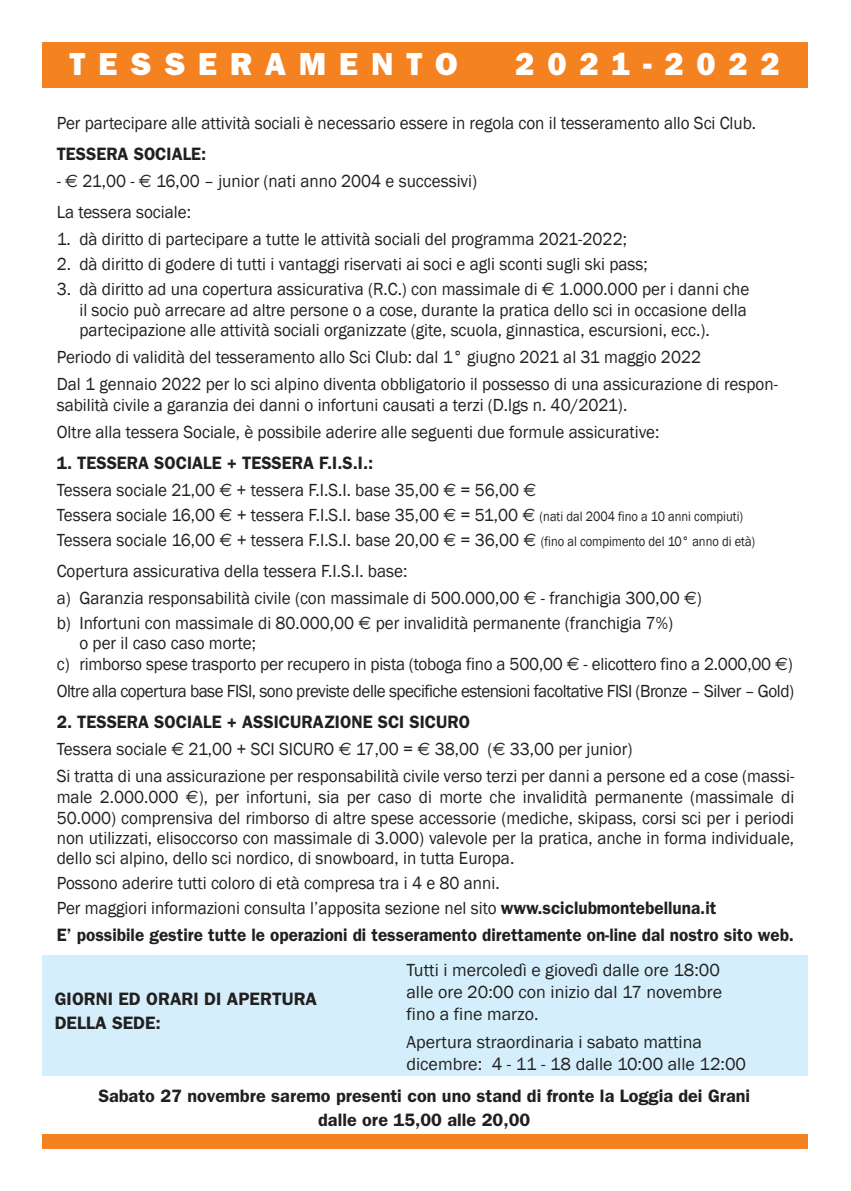
<style>
.page{position:relative;width:851px;height:1191px;background:#fff}
.page>*{position:absolute;margin:0;border:0;box-sizing:border-box;transform-origin:0 0}
.t1{font:800 32px "Franklin Gothic";letter-spacing:.4em;color:#fff}
.t2{font:18px/27px "Franklin Gothic";color:#231f20;scale:.95 1}
.t3{font:18px/22px "Franklin Gothic";color:#231f20}
.t4{font:600 18px/24px "Franklin Gothic";color:#231f20}
.t5{font:600 18px "Franklin Gothic";color:#231f20;scale:.95 1}
.t6{font:18px "Franklin Gothic";letter-spacing:-.03em;color:#231f20;scale:.95 1}
.s1{font-family:"Euro Sans"}
.s2{font-weight:600}
.s3{font-size:14px}
</style>
<div class="page">
<div style="left:43px;top:43px;width:765px;height:45px;background:#f58220"></div>
<div style="left:43px;top:1134px;width:765px;height:14px;background:#f58220"></div>
<div style="left:43px;top:955px;width:765px;height:120px;background:#d4effb"></div>
<h1 class="t1" style="left:70px;top:46px;width:389px">TESSERAMENTO</h1>
<h1 class="t1" style="left:515px;top:46px;width:266px">2021-2022</h1>
<p class="t2" style="left:57px;top:110px;width:737px">Per partecipare alle attività sociali è necessario essere in regola con il tesseramento allo Sci Club.</p>
<p class="t5" style="left:57px;top:143px;width:159px">TESSERA SOCIALE:</p>
<p class="t2" style="left:57px;top:166px;width:444px;line-height:31px">- <span class="s1">€</span> 21,00 - <span class="s1">€</span> 16,00 – junior (nati anno 2004 e successivi)<br>La tessera sociale:</p>
<p class="t2" style="left:57px;top:226px;width:601px">1. dà diritto di partecipare a tutte le attività sociali del programma 2021-2022;</p>
<p class="t2" style="left:57px;top:251px;width:623px">2. dà diritto di godere di tutti i vantaggi riservati ai soci e agli sconti sugli ski pass;</p>
<p class="t2" style="left:79px;top:279px;width:706px;line-height:20.6px;text-indent:-23px">3. dà diritto ad una copertura assicurativa (R.C.) con massimale di <span class="s1">€</span> 1.000.000 per i danni che il socio può arrecare ad altre persone o a cose, durante la pratica dello sci in occasione della partecipazione alle attività sociali organizzate (gite, scuola, ginnastica, escursioni, ecc.).</p>
<p class="t2" style="left:57px;top:344px;width:760px">Periodo di validità del tesseramento allo Sci Club: dal 1° giugno 2021 al 31 maggio 2022<br>Dal 1 gennaio 2022 per lo sci alpino diventa obbligatorio il possesso di una assicurazione di respon-</p>
<p class="t2" style="left:57px;top:392px;width:635px">sabilità civile a garanzia dei danni o infortuni causati a terzi (D.lgs n. 40/2021).<br>Oltre alla tessera Sociale, è possibile aderire alle seguenti due formule assicurative:</p>
<p class="t2" style="left:57px;top:450px;width:506px"><span class="s2">1. TESSERA SOCIALE + TESSERA F.I.S.I.:<br></span>Tessera sociale 21,00 <span class="s1">€</span> + tessera F.I.S.I. base 35,00 <span class="s1">€</span> = 56,00 <span class="s1">€</span></p>
<p class="t2" style="left:57px;top:503px;width:736px;line-height:25px">Tessera sociale 16,00 <span class="s1">€</span> + tessera F.I.S.I. base 35,00 <span class="s1">€</span> = 51,00 <span class="s1">€</span> <span class="s3">(nati dal 2004 fino a 10 anni compiuti)<br></span>Tessera sociale 16,00 <span class="s1">€</span> + tessera F.I.S.I. base 20,00 <span class="s1">€</span> = 36,00 <span class="s1">€</span> <span class="s3">(fino al compimento del 10° anno di età)</span></p>
<p class="t2" style="left:57px;top:558px;width:680px">Copertura assicurativa della tessera F.I.S.I. base:<br>a) Garanzia responsabilità civile (con massimale di 500.000,00 <span class="s1">€</span> - franchigia 300,00 <span class="s1">€</span>)</p>
<p class="t2" style="left:57px;top:610px;width:650px">b) Infortuni con massimale di 80.000,00 <span class="s1">€</span> per invalidità permanente (franchigia 7%)</p>
<p class="t2" style="left:79px;top:630px;width:187px">o per il caso caso morte;</p>
<p class="t2" style="left:57px;top:651px;width:776px">c) rimborso spese trasporto per recupero in pista (toboga fino a 500,00 <span class="s1">€</span> - elicottero fino a 2.000,00 <span class="s1">€</span>)</p>
<p class="t6" style="left:57px;top:680px;width:777px">Oltre alla copertura base FISI, sono previste delle specifiche estensioni facoltative FISI (Bronze – Silver – Gold)</p>
<p class="t2" style="left:57px;top:709px;width:777px"><span class="s2">2. TESSERA SOCIALE + ASSICURAZIONE SCI SICURO<br></span>Tessera sociale <span class="s1">€</span> 21,00 + SCI SICURO <span class="s1">€</span> 17,00 = <span class="s1">€</span> 38,00 (<span class="s1">€</span> 33,00 per junior)<br>Si tratta di una assicurazione per responsabilità civile verso terzi per danni a persone ed a cose (massi-</p>
<p class="t2" style="left:57px;top:787px;width:777px;line-height:20.4px;text-align:justify">male 2.000.000 <span class="s1">€</span>), per infortuni, sia per caso di morte che invalidità permanente (massimale di 50.000) comprensiva del rimborso di altre spese accessorie (mediche, skipass, corsi sci per i periodi non utilizzati, elisoccorso con massimale di 3.000) valevole per la pratica, anche in forma individuale, dello sci alpino, dello sci nordico, di snowboard, in tutta Europa.</p>
<p class="t2" style="left:57px;top:871px;width:695px;line-height:25px">Possono aderire tutti coloro di età compresa tra i 4 e 80 anni.<br>Per maggiori informazioni consulta l’apposita sezione nel sito <span class="s2">www.sciclubmontebelluna.it</span></p>
<p class="t5" style="left:57px;top:924px;width:777px">E’ possibile gestire tutte le operazioni di tesseramento direttamente on-line dal nostro sito web.</p>
<p class="t3" style="left:406px;top:959px;width:317px">Tutti i mercoledì e giovedì dalle ore 18:00 alle ore 20:00 con inizio dal 17 novembre fino a fine marzo.</p>
<p class="t3" style="left:406px;top:1031px;width:341px">Apertura straordinaria i sabato mattina dicembre: 4 - 11 - 18 dalle 10:00 alle 12:00</p>
<p class="t4" style="left:98px;top:1083px;width:653px;text-align:center">Sabato 27 novembre saremo presenti con uno stand di fronte la Loggia dei Grani dalle ore 15,00 alle 20,00</p>
<p class="t4" style="left:55px;top:986px;width:264px">GIORNI ED ORARI DI APERTURA<br>DELLA SEDE:</p>
</div>
